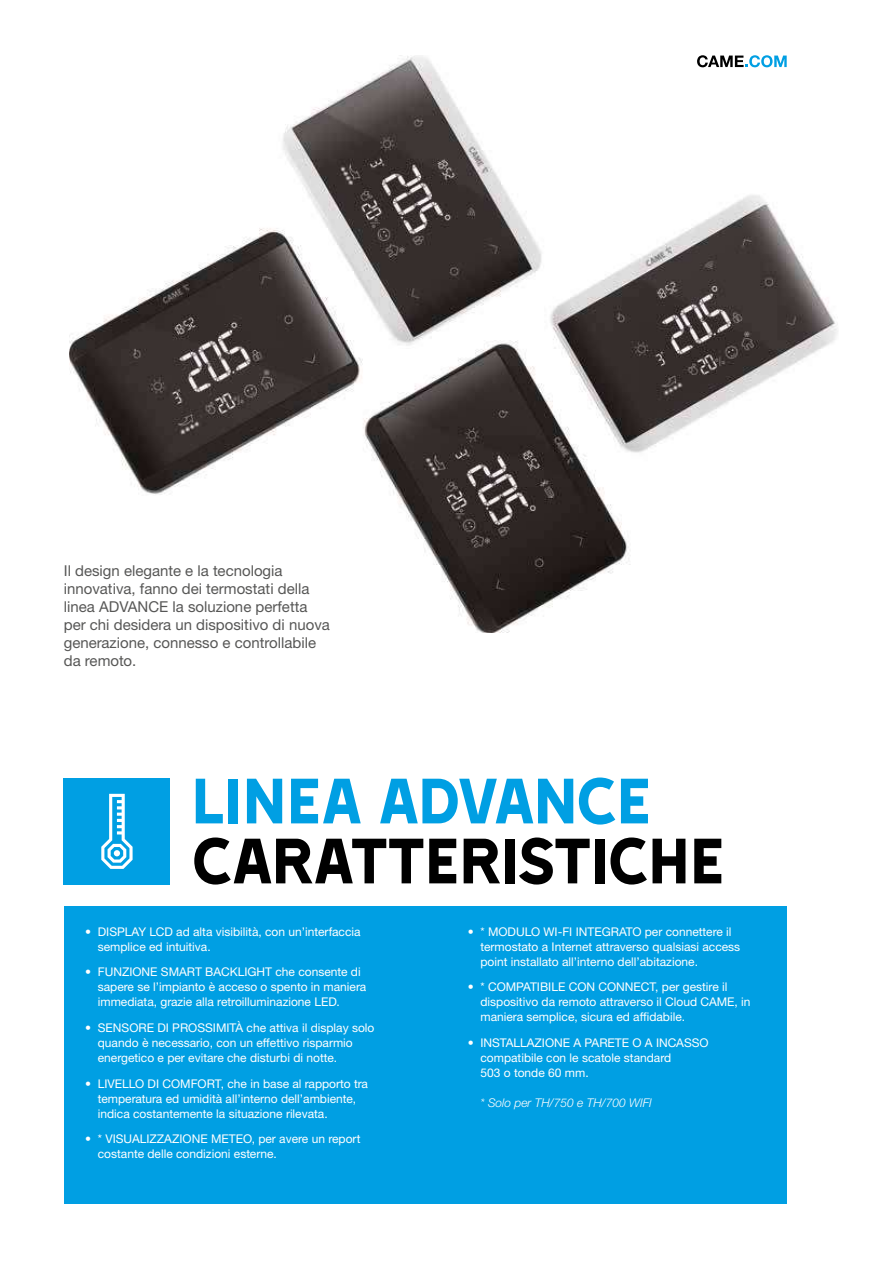
<style>
.page{position:relative;width:893px;height:1263px;background:#fff}
.page>*{position:absolute;margin:0;border:0;box-sizing:border-box;transform-origin:0 0}
.t1{font:73.5px "Came Type";letter-spacing:-.02em;color:#000}
.t2{font:73.5px "Came Type";letter-spacing:-.025em;color:#009fe3}
.t3{font:15px/18px "Helvetica Neue LTW1 G";color:#575756}
.t4{font:12px/15px "Helvetica Neue LTW1 G";color:#fff}
.t5{font:italic 300 12px "Helvetica Neue LTW1 G";color:#fff}
</style>
<div class="page">
<img style="left:69px;top:55px;width:769px;height:577px">
<svg style="left:697px;top:55px;width:90px;height:12px"></svg>
<div style="left:64px;top:906px;width:723px;height:297px;background:#009fe3"></div>
<div style="left:64px;top:778px;width:106px;height:106px;background:#009fe3"></div>
<svg style="left:101px;top:794px;width:32px;height:75px"></svg>
<p class="t3" style="left:64px;top:562px;width:268px">Il design elegante e la tecnologia innovativa, fanno dei termostati della linea ADVANCE la soluzione perfetta per chi desidera un dispositivo di nuova generazione, connesso e controllabile da remoto.</p>
<h1 class="t2" style="left:191px;top:762px;width:462px">LINEA ADVANCE</h1>
<h1 class="t1" style="left:191px;top:822px;width:535px">CARATTERISTICHE</h1>
<p class="t4" style="left:98px;top:924px;width:264px;text-indent:-13px">• DISPLAY LCD ad alta visibilità, con un’interfaccia semplice ed intuitiva.</p>
<p class="t4" style="left:98px;top:964px;width:270px;text-indent:-13px">• FUNZIONE SMART BACKLIGHT che consente di sapere se l’impianto è acceso o spento in maniera immediata, grazie alla retroilluminazione LED.</p>
<p class="t4" style="left:98px;top:1020px;width:278px;text-indent:-13px">• SENSORE DI PROSSIMITÀ che attiva il display solo quando è necessario, con un effettivo risparmio energetico e per evitare che disturbi di notte.</p>
<p class="t4" style="left:98px;top:1076px;width:272px;text-indent:-13px">• LIVELLO DI COMFORT, che in base al rapporto tra temperatura ed umidità all’interno dell’ambiente, indica costantemente la situazione rilevata.</p>
<p class="t4" style="left:98px;top:1131px;width:264px;text-indent:-13px">• * VISUALIZZAZIONE METEO, per avere un report costante delle condizioni esterne.</p>
<p class="t4" style="left:480px;top:924px;width:261px;text-indent:-13px">• * MODULO WI-FI INTEGRATO per connettere il termostato a Internet attraverso qualsiasi access point installato all’interno dell’abitazione.</p>
<p class="t4" style="left:480px;top:979px;width:272px;text-indent:-13px">• * COMPATIBILE CON CONNECT, per gestire il dispositivo da remoto attraverso il Cloud CAME, in maniera semplice, sicura ed affidabile.</p>
<p class="t4" style="left:480px;top:1035px;width:230px;text-indent:-13px">• INSTALLAZIONE A PARETE O A INCASSO compatibile con le scatole standard<br>503 o tonde 60 mm.</p>
<p class="t5" style="left:480px;top:1095px;width:173px">* Solo per TH/750 e TH/700 WIFI</p>
</div>
